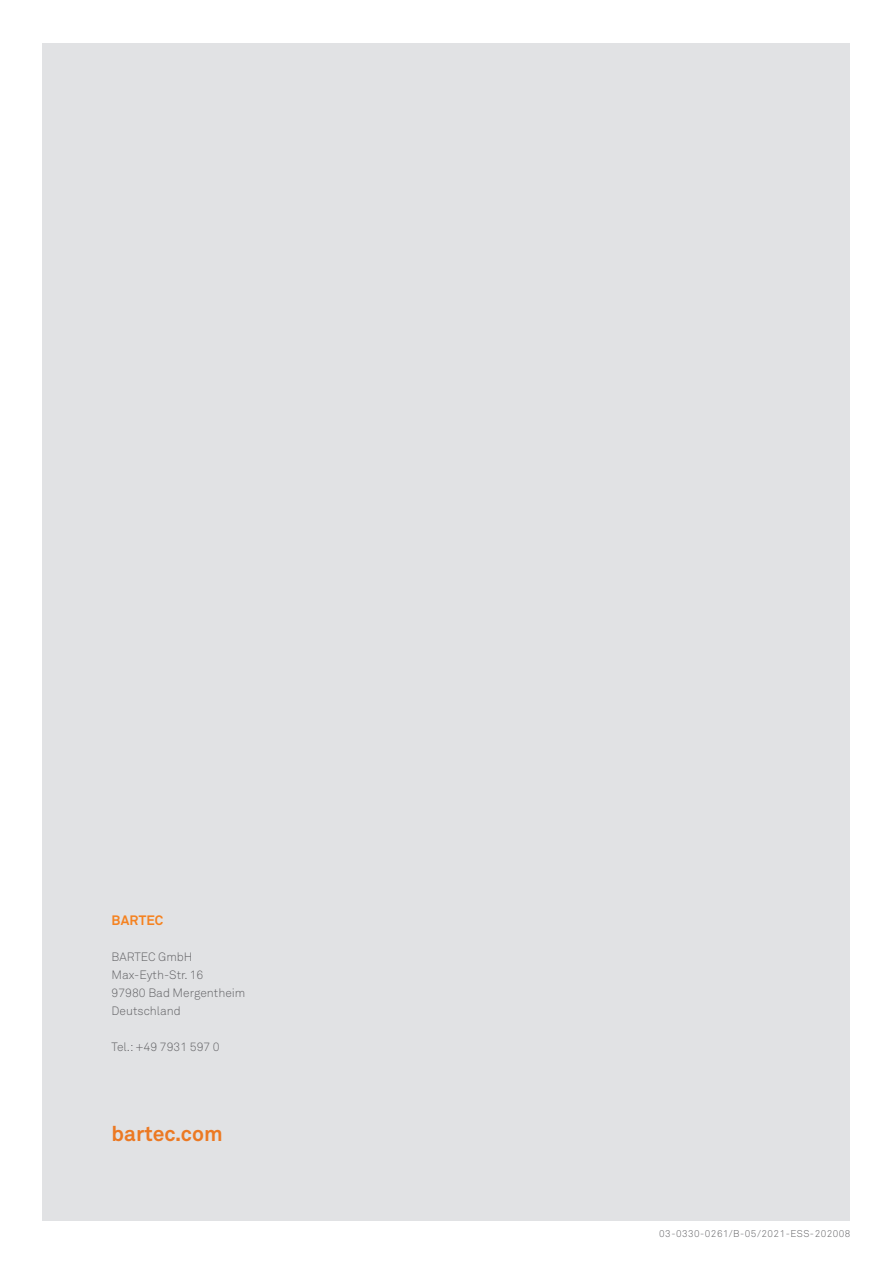
<style>
.page{position:relative;width:893px;height:1263px;background:#fff}
.page>*{position:absolute;margin:0;border:0;box-sizing:border-box;transform-origin:0 0}
.Headline_4___14_18{font:700 21px "Akkurat Pro";color:#ec7923}
.Copytext_2__small{font:700 13.5px "Akkurat Pro";letter-spacing:.01em;color:#f58220}
.Copytext_2__small-2{font:300 12px "Akkurat Pro";color:#636366}
.t1{font:300 9.75px "Akkurat Pro";letter-spacing:.05em;color:#636366}
</style>
<div class="page">
<div style="left:43px;top:43px;width:807px;height:1177px;background:#e1e2e4"></div>
<p class="Copytext_2__small" style="left:112px;top:911px;width:53px">BARTEC</p>
<p class="Copytext_2__small-2" style="left:112px;top:949px;width:82px">BARTEC GmbH</p>
<p class="Copytext_2__small-2" style="left:112px;top:967px;width:93px">Max-Eyth-Str. 16</p>
<p class="Copytext_2__small-2" style="left:112px;top:985px;width:135px">97980 Bad Mergentheim</p>
<p class="Copytext_2__small-2" style="left:112px;top:1003px;width:71px">Deutschland</p>
<p class="Copytext_2__small-2" style="left:112px;top:1039px;width:110px">Tel.: +49 7931 597 0</p>
<p class="Headline_4___14_18" style="left:112px;top:1120px;width:112px">bartec.com</p>
<p class="t1" style="left:659px;top:1227px;width:193px">03-0330-0261/B-05/2021-ESS-202008</p>
</div>
